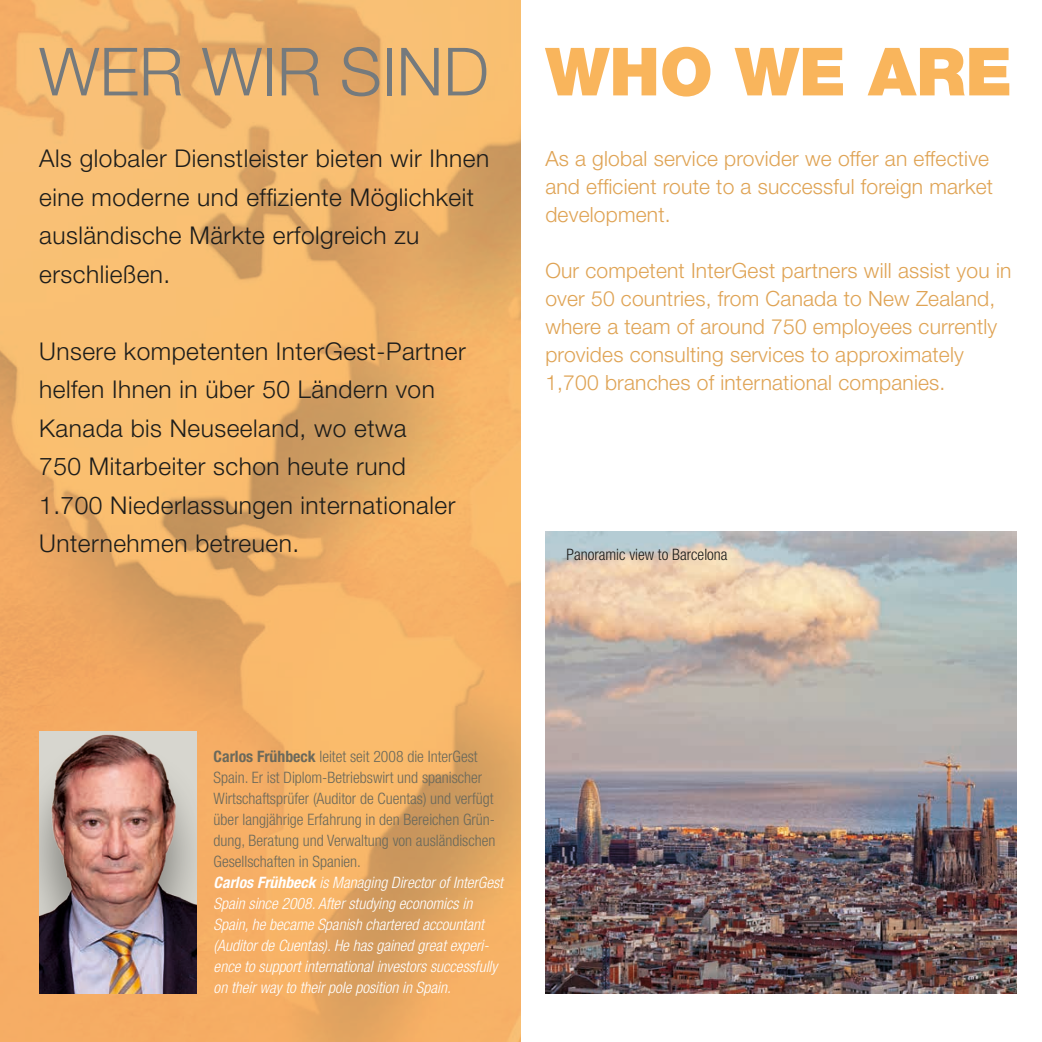
<style>
.page{position:relative;width:1042px;height:1042px;background:#fff}
.page>*{position:absolute;margin:0;border:0;box-sizing:border-box;transform-origin:0 0}
.t1{font:300 66.5px "Helvetica Neue LT Pro";color:#757a7d}
.t2{font:900 66.5px "Helvetica Neue LT Pro";color:#f9b55c}
.t3{font:300 24.5px/38.5px "Helvetica Neue LT Pro";letter-spacing:.02em;color:#1d1d1b}
.t4{font:300 21px/28px "Helvetica Neue LT Pro";letter-spacing:.01em;color:#dfa354}
.t5{font:italic 300 condensed 15.75px/21px "Helvetica Neue LT Pro";color:#fff}
.t6{font:300 condensed 15.75px "Helvetica Neue LT Pro";color:#1d1d1b}
.s1{font-weight:700;font-style:normal;color:#6b695b}
.s2{font-style:normal;color:#6b695b}
.s3{font-weight:700}
</style>
<div class="page">
<img style="left:0;top:0;width:520px;height:1042px">
<img style="left:39px;top:731px;width:158px;height:262px">
<img style="left:545px;top:532px;width:471px;height:461px">
<svg style="left:0;top:0;width:6px;height:2px"></svg>
<h1 class="t1" style="left:39px;top:31px;width:451px">WER WIR SIND</h1>
<h2 class="t3" style="left:39px;top:139px;width:451px">Als globaler Dienstleister bieten wir Ihnen eine moderne und effiziente Möglichkeit ausländische Märkte erfolgreich zu erschließen.</h2>
<h2 class="t3" style="left:39px;top:331px;width:428px">Unsere kompetenten InterGest-Partner helfen Ihnen in über 50 Ländern von Kanada bis Neuseeland, wo etwa<br>750 Mitarbeiter schon heute rund 1.700 Niederlassungen internationaler Unternehmen betreuen.</h2>
<h1 class="t2" style="left:545px;top:32px;width:468px">WHO WE ARE</h1>
<h3 class="t4" style="left:545px;top:144px;width:449px">As a global service provider we offer an effective and efficient route to a successful foreign market development.</h3>
<p class="t4" style="left:545px;top:256px;width:467px">Our competent InterGest partners will assist you in over 50 countries, from Canada to New Zealand, where a team of around 750 employees currently provides consulting services to approximately 1,700 branches of international companies.</p>
<p class="t6" style="left:566px;top:546px;width:163px">Panoramic view to Barcelona</p>
<p class="t5" style="left:214px;top:746px;width:291px"><span class="s1">Carlos Frühbeck</span> <span class="s2">leitet seit 2008 die InterGest Spain. Er ist Diplom-Betriebswirt und spanischer Wirtschaftsprüfer (Auditor de Cuentas) und verfügt über langjährige Erfahrung in den Bereichen Grün&shy;dung, Beratung und Verwaltung von ausländischen Gesellschaften in Spanien.<br></span><span class="s3">Carlos Frühbeck</span> is Managing Director of InterGest Spain since 2008. After studying economics in Spain, he became Spanish chartered accountant (Auditor de Cuentas). He has gained great experi&shy;ence to support international investors successfully on their way to their pole position in Spain.</p>
</div>
